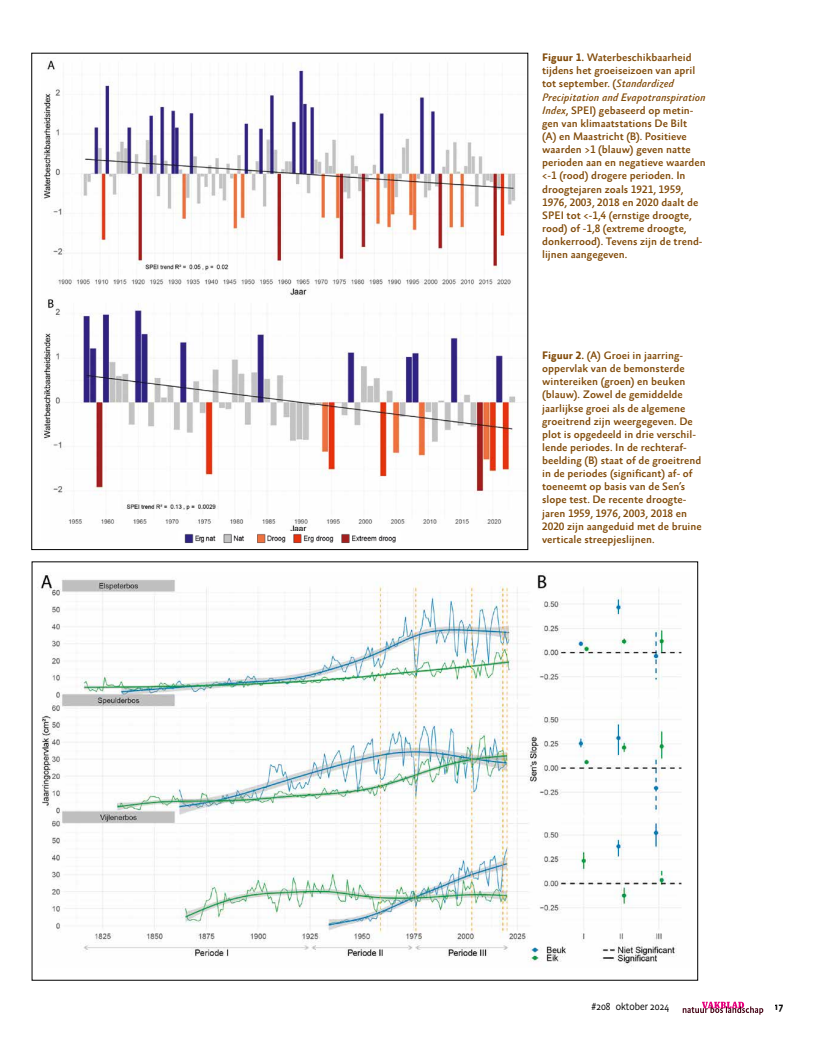
<style>
.page{position:relative;width:815px;height:1046px;background:#fff}
.page>*{position:absolute;margin:0;border:0;box-sizing:border-box;transform-origin:0 0}
.t1{font:500 11px/13.1px "Absara Sans Offc Pro";color:#824b09}
.t2{font:300 10.38px "Absara Sans Headline Pro";color:#000}
.t3{font:500 10.38px "Absara Sans Headline Pro";color:#000}
.s1{font-weight:700}
.s2{font-style:italic}
</style>
<div class="page">
<img style="left:41px;top:60px;width:477px;height:471px">
<img style="left:40px;top:575px;width:642px;height:392px">
<img style="left:184px;top:534px;width:212px;height:9px">
<svg style="left:683px;top:1001px;width:80px;height:13px"></svg>
<p class="t1" style="left:542px;top:52px;width:165px"><span class="s1">Figuur 1.</span> Waterbeschikbaarheid tijdens het groeiseizoen van april tot september. (<span class="s2">Standardized<br>Precipitation and Evapotranspiration<br>Index</span>, SPEI) gebaseerd op metin&shy;gen van klimaatstations De Bilt<br>(A) en Maastricht (B). Positieve waarden &gt;1 (blauw) geven natte perioden aan en negatieve waarden &lt;-1 (rood) drogere perioden. In droogtejaren zoals 1921, 1959,<br>1976, 2003, 2018 en 2020 daalt de<br>SPEI tot &lt;-1,4 (ernstige droogte, rood) of -1,8 (extreme droogte, donkerrood). Tevens zijn de trend&shy;lijnen aangegeven.</p>
<p class="t1" style="left:542px;top:349px;width:161px"><span class="s1">Figuur 2.</span> (A) Groei in jaarring&shy;oppervlak van de bemonsterde wintereiken (groen) en beuken (blauw). Zowel de gemiddelde jaarlijkse groei als de algemene groeitrend zijn weergegeven. De plot is opgedeeld in drie verschil&shy;lende periodes. In de rechteraf&shy;beelding (B) staat of de groeitrend in de periodes (significant) af- of toeneemt op basis van de Sen’s slope test. De recente droogte&shy;jaren 1959, 1976, 2003, 2018 en<br>2020 zijn aangeduid met de bruine verticale streepjeslijnen.</p>
<p class="t2" style="left:592px;top:999px;width:79px">#208 oktober 2024</p>
<p class="t3" style="left:775px;top:999px;width:10px">17</p>
</div>
